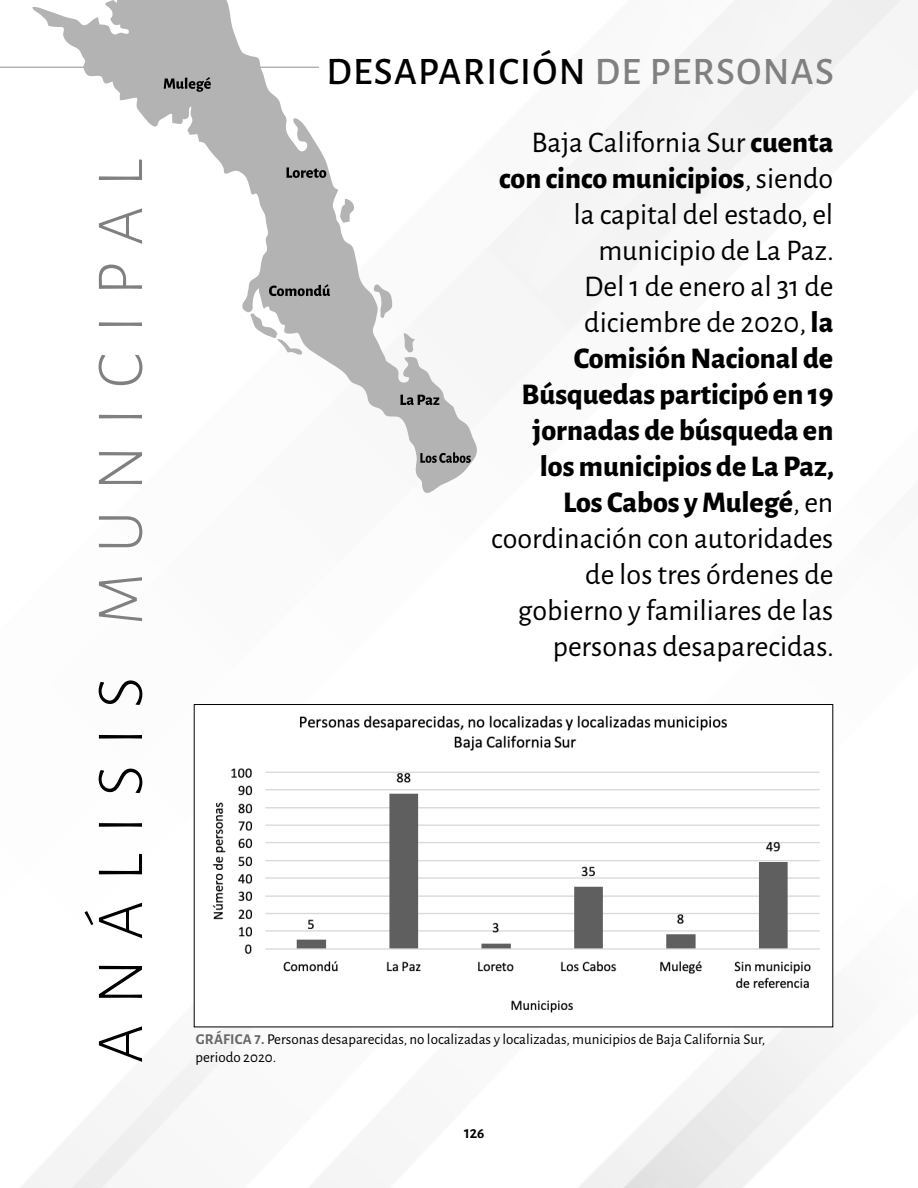
<style>
.page{position:relative;width:918px;height:1188px;background:#fff}
.page>*{position:absolute;margin:0;border:0;box-sizing:border-box;transform-origin:0 0}
.t1{font:300 67.5px "Alegreya Sans SC";letter-spacing:.295em;color:#808080}
.t2{font:500 39px "Alegreya Sans SC";letter-spacing:.035em;color:#000}
.t3{font:30px/36px "Alegreya Sans";color:#000;text-align:right}
.t4{font:15px/18px "Alegreya Sans";color:#000}
.t5{font:700 15px "Alegreya Sans";color:#000}
.s1{color:#000}
.s2{color:#808080}
.s3{font-weight:800}
.s4{font-weight:700;color:#666}
</style>
<div class="page">
<hr style="left:0;top:67px;width:319px;height:1px;background:#b3b3b3">
<img style="left:212px;top:715px;width:608px;height:298px">
<svg style="left:32px;top:0;width:445px;height:500px"></svg>
<svg style="left:401px;top:331px;width:14px;height:21px"></svg>
<svg style="left:250px;top:313px;width:53px;height:43px"></svg>
<svg style="left:164px;top:77px;width:47px;height:15px"></svg>
<svg style="left:286px;top:167px;width:40px;height:11px"></svg>
<svg style="left:269px;top:284px;width:61px;height:12px"></svg>
<svg style="left:400px;top:395px;width:39px;height:10px"></svg>
<svg style="left:420px;top:452px;width:51px;height:11px"></svg>
<p class="t1" style="left:77px;top:1063px;width:905px;rotate:-90deg"><span class="s1">ANÁLISIS</span> MUNICIPAL</p>
<h2 class="t2" style="left:326px;top:44px;width:509px">DESAPARICIÓN <span class="s2">DE PERSONAS</span></h2>
<p class="t3" style="left:499px;top:123px;width:336px">Baja California Sur <span class="s3">cuenta con cinco municipios</span>, siendo la capital del estado, el municipio de La Paz.</p>
<p class="t3" style="left:491px;top:267px;width:344px">Del 1 de enero al 31 de diciembre de 2020, <span class="s3">la<br>Comisión Nacional de<br>Búsquedas participó en 19 jornadas de búsqueda en los municipios de La Paz,<br>Los Cabos y Mulegé</span>, en coordinación con autoridades de los tres órdenes de gobierno y familiares de las personas desaparecidas.</p>
<p class="t4" style="left:196px;top:1029px;width:571px"><span class="s4">GRÁFICA 7.</span> Personas desaparecidas, no localizadas y localizadas, municipios de Baja California Sur, periodo 2020.</p>
<p class="t5" style="left:464px;top:1123px;width:22px">126</p>
</div>
